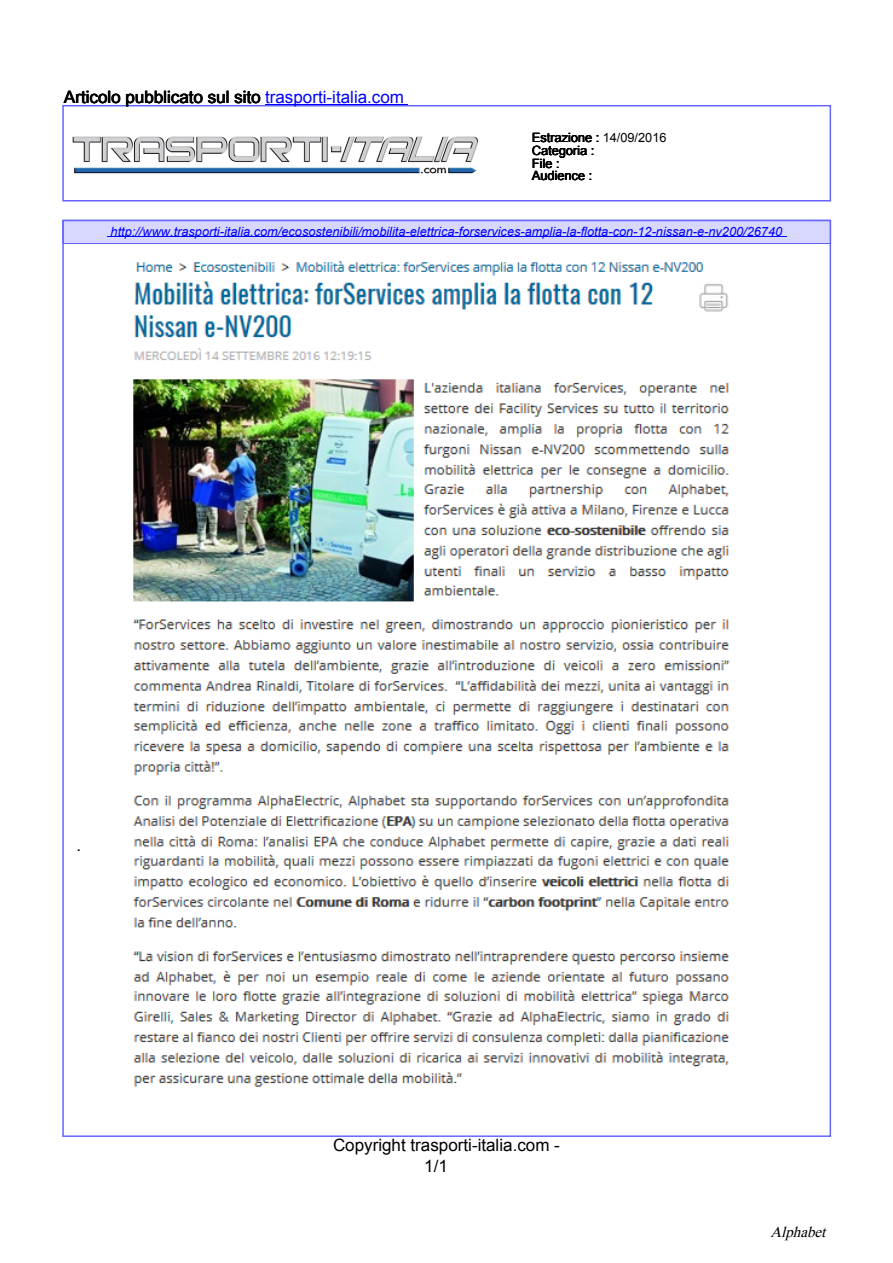
<style>
.page{position:relative;width:893px;height:1263px;background:#fff}
.page>*{position:absolute;margin:0;border:0;box-sizing:border-box;transform-origin:0 0}
.t1{font:16.95px "Arial";color:#000}
.t2{font:italic 15px "Times New Roman";color:#000}
.t3{font:italic 12.75px "Arial";color:#00f}
.t4{font:12.75px/12.8px "Arial";color:#000}
.s1{color:#00f}
</style>
<div class="page">
<div style="left:62px;top:105px;width:769px;height:97px;border:2px solid #6464ff"></div>
<div style="left:62px;top:220px;width:769px;height:24px;border:2px solid #6464ff"></div>
<div style="left:64px;top:221px;width:765px;height:22px;background:#d7d7ff"></div>
<hr style="left:107px;top:237px;width:680px;height:1px;background:#00f">
<hr style="left:265px;top:104px;width:143px;height:1px;background:#00f">
<img style="left:72px;top:136px;width:406px;height:38px">
<img style="left:133px;top:260px;width:597px;height:827px">
<h1 class="t1" style="left:64px;top:86px;width:342px">Articolo pubblicato sul sito <span class="s1">trasporti-italia.com</span></h1>
<p class="t4" style="left:531px;top:131px;width:136px">Estrazione : 14/09/2016<br>Categoria :<br>File :<br>Audience :</p>
<p class="t3" style="left:111px;top:223px;width:673px">http://www.trasporti-italia.com/ecosostenibili/mobilita-elettrica-forservices-amplia-la-flotta-con-12-nissan-e-nv200/26740</p>
<h1 class="t1" style="left:77px;top:834px;width:6px">.</h1>
<h1 class="t1" style="left:333px;top:1134px;width:228px">Copyright trasporti-italia.com -</h1>
<h1 class="t1" style="left:424px;top:1155px;width:25px">1/1</h1>
<p class="t2" style="left:770px;top:1222px;width:61px">Alphabet</p>
</div>
